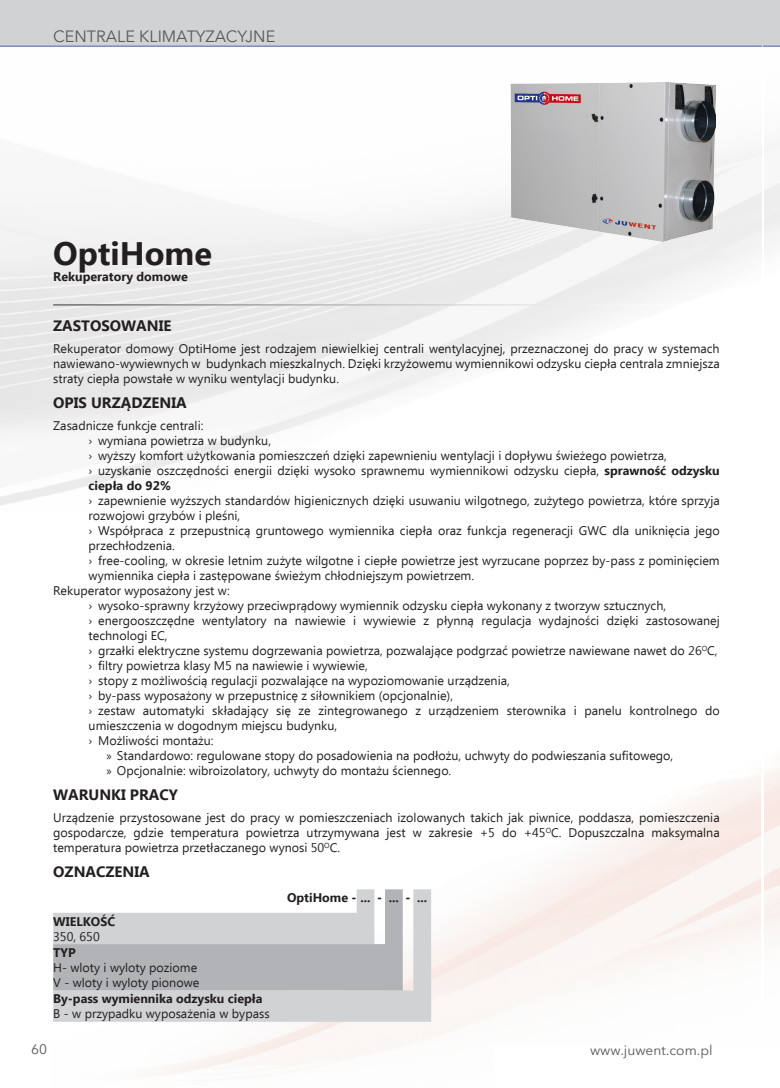
<style>
.page{position:relative;width:780px;height:1088px;background:#fff}
.page>*{position:absolute;margin:0;border:0;box-sizing:border-box;transform-origin:0 0}
.t1{font:700 32.5px "Ebrima";color:#231f20}
.t2{font:16.25px "Avenir Next LT Pro";color:#57585a}
.t3{font:700 15px "Ebrima";color:#231f20}
.t4{font:13.75px "Avenir Next LT Pro";color:#57585a}
.t5{font:12.5px/15px "Ebrima";color:#231f20;text-align:justify}
.t6{font:700 12.5px "Ebrima";color:#231f20}
.s1{font-weight:700}
.s2{font-family:"Myriad Pro"}
</style>
<div class="page">
<img style="left:0;top:85px;width:761px;height:421px">
<div style="left:762px;top:0;width:18px;height:45px;background:#d1d2d4"></div>
<div style="left:0;top:0;width:762px;height:45px;background:#d1d2d4"></div>
<hr style="left:0;top:46px;width:762px;height:1px;background:#253f8e">
<svg style="left:762px;top:46px;width:18px;height:1px"></svg>
<img style="left:510px;top:82px;width:205px;height:160px">
<hr style="left:53px;top:304px;width:727px;height:1px;background:#fff">
<svg style="left:53px;top:889px;width:378px;height:133px;background:#d4d4d6"></svg>
<svg style="left:53px;top:889px;width:350px;height:101px"></svg>
<h2 class="t2" style="left:53px;top:26px;width:224px">CENTRALE KLIMATYZACYJNE</h2>
<h1 class="t1" style="left:53px;top:229px;width:160px">OptiHome</h1>
<p class="t6" style="left:53px;top:268px;width:136px">Rekuperatory domowe</p>
<p class="t3" style="left:53px;top:314px;width:120px">ZASTOSOWANIE</p>
<p class="t5" style="left:53px;top:342px;width:668px">Rekuperator domowy OptiHome jest rodzajem niewielkiej centrali wentylacyjnej, przeznaczonej do pracy w systemach nawiewano-wywiewnych w budynkach mieszkalnych. Dzięki krzyżowemu wymiennikowi odzysku ciepła centrala zmniejsza straty ciepła powstałe w wyniku wentylacji budynku.</p>
<p class="t3" style="left:53px;top:391px;width:135px">OPIS URZĄDZENIA</p>
<p class="t5" style="left:89px;top:419px;width:632px;text-align:left;text-indent:-35px">Zasadnicze funkcje centrali:<br>› wymiana powietrza w budynku,<br>› wyższy komfort użytkowania pomieszczeń dzięki zapewnieniu wentylacji i dopływu świeżego powietrza,<br>› uzyskanie oszczędności energii dzięki wysoko sprawnemu wymiennikowi odzysku ciepła, <span class="s1">sprawność odzysku ciepła do 92%</span></p>
<p class="t5" style="left:89px;top:494px;width:632px">› zapewnienie wyższych standardów higienicznych dzięki usuwaniu wilgotnego, zużytego powietrza, które sprzyja</p>
<p class="t5" style="left:89px;top:509px;width:153px">rozwojowi grzybów i pleśni,</p>
<p class="t5" style="left:89px;top:524px;width:632px">› Współpraca z przepustnicą gruntowego wymiennika ciepła oraz funkcja regeneracji GWC dla uniknięcia jego</p>
<p class="t5" style="left:89px;top:539px;width:88px">przechłodzenia.</p>
<p class="t5" style="left:89px;top:554px;width:632px">› free-cooling, w okresie letnim zużyte wilgotne i ciepłe powietrze jest wyrzucane poprzez by-pass z pominięciem</p>
<p class="t5" style="left:89px;top:569px;width:387px">wymiennika ciepła i zastępowane świeżym chłodniejszym powietrzem.</p>
<p class="t5" style="left:53px;top:584px;width:178px">Rekuperator wyposażony jest w:</p>
<p class="t5" style="left:89px;top:599px;width:579px">› wysoko-sprawny krzyżowy przeciwprądowy wymiennik odzysku ciepła wykonany z tworzyw sztucznych,</p>
<p class="t5" style="left:89px;top:614px;width:632px">› energooszczędne wentylatory na nawiewie i wywiewie z płynną regulacja wydajności dzięki zastosowanej</p>
<p class="t5" style="left:89px;top:629px;width:80px">technologi EC,</p>
<p class="t5" style="left:89px;top:644px;width:630px">› grzałki elektryczne systemu dogrzewania powietrza, pozwalające podgrzać powietrze nawiewane nawet do 26<sup>O</sup>C,</p>
<p class="t5" style="left:89px;top:659px;width:281px">› filtry powietrza klasy M5 na nawiewie i wywiewie,</p>
<p class="t5" style="left:89px;top:674px;width:422px">› stopy z możliwością regulacji pozwalające na wypoziomowanie urządzenia,</p>
<p class="t5" style="left:89px;top:689px;width:366px">› by-pass wyposażony w przepustnicę z siłownikiem (opcjonalnie),</p>
<p class="t5" style="left:89px;top:704px;width:632px">› zestaw automatyki składający się ze zintegrowanego z urządzeniem sterownika i panelu kontrolnego do</p>
<p class="t5" style="left:89px;top:719px;width:250px">umieszczenia w dogodnym miejscu budynku,</p>
<p class="t5" style="left:89px;top:734px;width:126px">› Możliwości montażu:</p>
<p class="t5" style="left:106px;top:749px;width:568px"><span class="s2">»</span> Standardowo: regulowane stopy do posadowienia na podłożu, uchwyty do podwieszania sufitowego,</p>
<p class="t5" style="left:106px;top:764px;width:346px"><span class="s2">»</span> Opcjonalnie: wibroizolatory, uchwyty do montażu ściennego.</p>
<p class="t3" style="left:53px;top:783px;width:126px">WARUNKI PRACY</p>
<p class="t5" style="left:53px;top:811px;width:668px">Urządzenie przystosowane jest do pracy w pomieszczeniach izolowanych takich jak piwnice, poddasza, pomieszczenia gospodarcze, gdzie temperatura powietrza utrzymywana jest w zakresie +5 do +45<sup>O</sup>C. Dopuszczalna maksymalna temperatura powietrza przetłaczanego wynosi 50<sup>O</sup>C.</p>
<p class="t3" style="left:53px;top:861px;width:98px">OZNACZENIA</p>
<p class="t6" style="left:287px;top:888px;width:142px">OptiHome - ... - ... - ...</p>
<p class="t6" style="left:53px;top:912px;width:63px">WIELKOŚĆ</p>
<p class="t5" style="left:53px;top:929px;width:48px">350, 650</p>
<p class="t6" style="left:53px;top:943px;width:24px">TYP</p>
<p class="t5" style="left:53px;top:961px;width:147px">H- wloty i wyloty poziome<br>V - wloty i wyloty pionowe</p>
<p class="t6" style="left:53px;top:989px;width:211px">By-pass wymiennika odzysku ciepła</p>
<p class="t5" style="left:53px;top:1007px;width:218px">B - w przypadku wyposażenia w bypass</p>
<p class="t4" style="left:31px;top:1041px;width:17px">60</p>
<p class="t4" style="left:590px;top:1042px;width:124px">www.juwent.com.pl</p>
</div>
